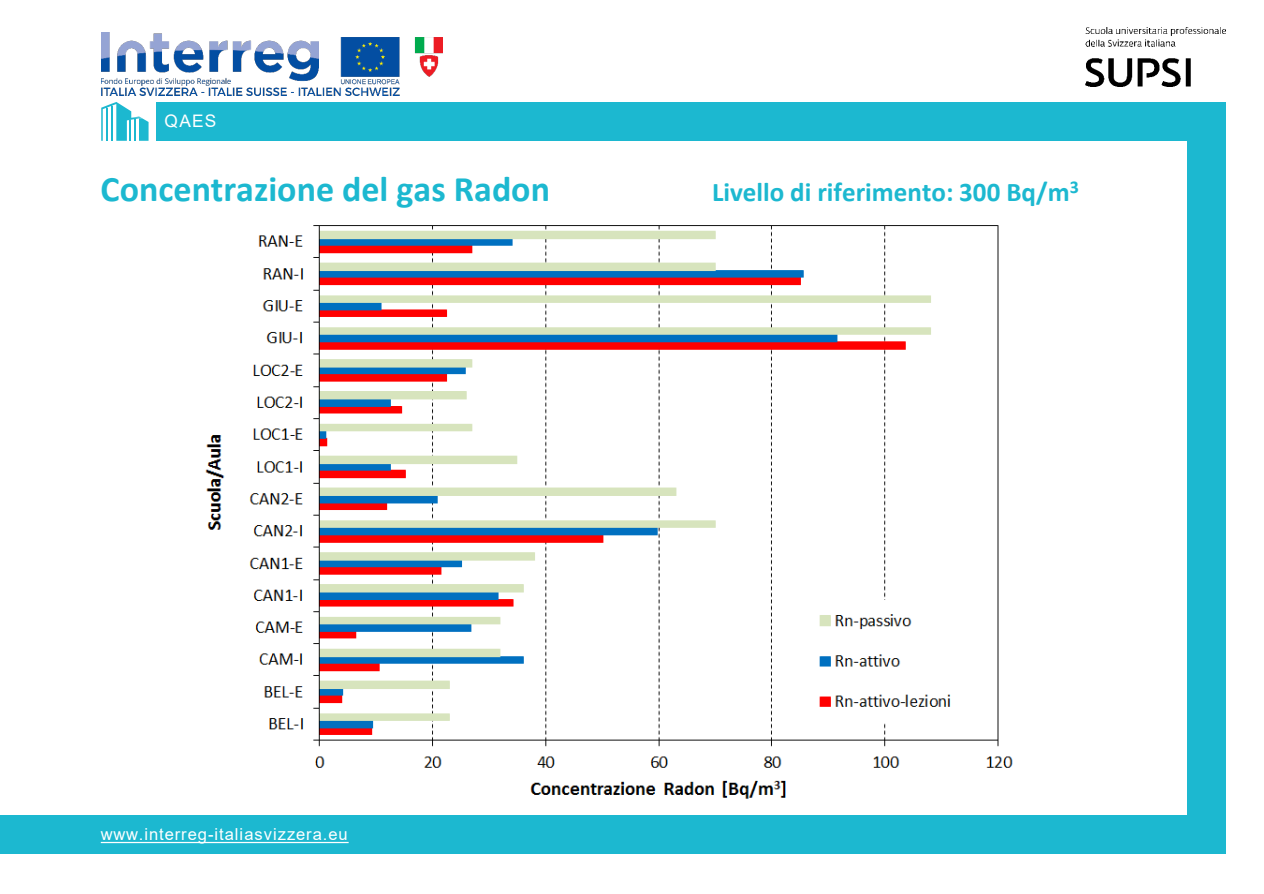
<style>
.page{position:relative;width:1264px;height:894px;background:#fff}
.page>*{position:absolute;margin:0;border:0;box-sizing:border-box;transform-origin:0 0}
.t1{font:700 36px "Calibri";color:#1cb8d0}
.t2{font:700 27px "Calibri";color:#1cb8d0}
.t3{font:17.25px "Arial";color:#fff}
.t4{font:16.5px "Arial";letter-spacing:.055em;color:#fff}
</style>
<div class="page">
<div style="left:157px;top:102px;width:1050px;height:39px;background:#1cb8d0"></div>
<div style="left:0;top:815px;width:1207px;height:38px;background:#1cb8d0"></div>
<div style="left:1186px;top:102px;width:39px;height:751px;background:#1cb8d0"></div>
<img style="left:101px;top:33px;width:341px;height:62px">
<svg style="left:101px;top:102px;width:47px;height:39px"></svg>
<svg style="left:101px;top:841px;width:247px;height:2px"></svg>
<img style="left:1085px;top:27px;width:140px;height:60px">
<img style="left:205px;top:225px;width:808px;height:574px">
<p class="t3" style="left:164px;top:109px;width:53px">QAES</p>
<h1 class="t1" style="left:100px;top:164px;width:451px">Concentrazione del gas Radon</h1>
<h1 class="t2" style="left:712px;top:173px;width:368px">Livello di riferimento: 300 Bq/m<sup>3</sup></h1>
<p class="t4" style="left:101px;top:822px;width:248px">www.interreg-italiasvizzera.eu</p>
</div>
